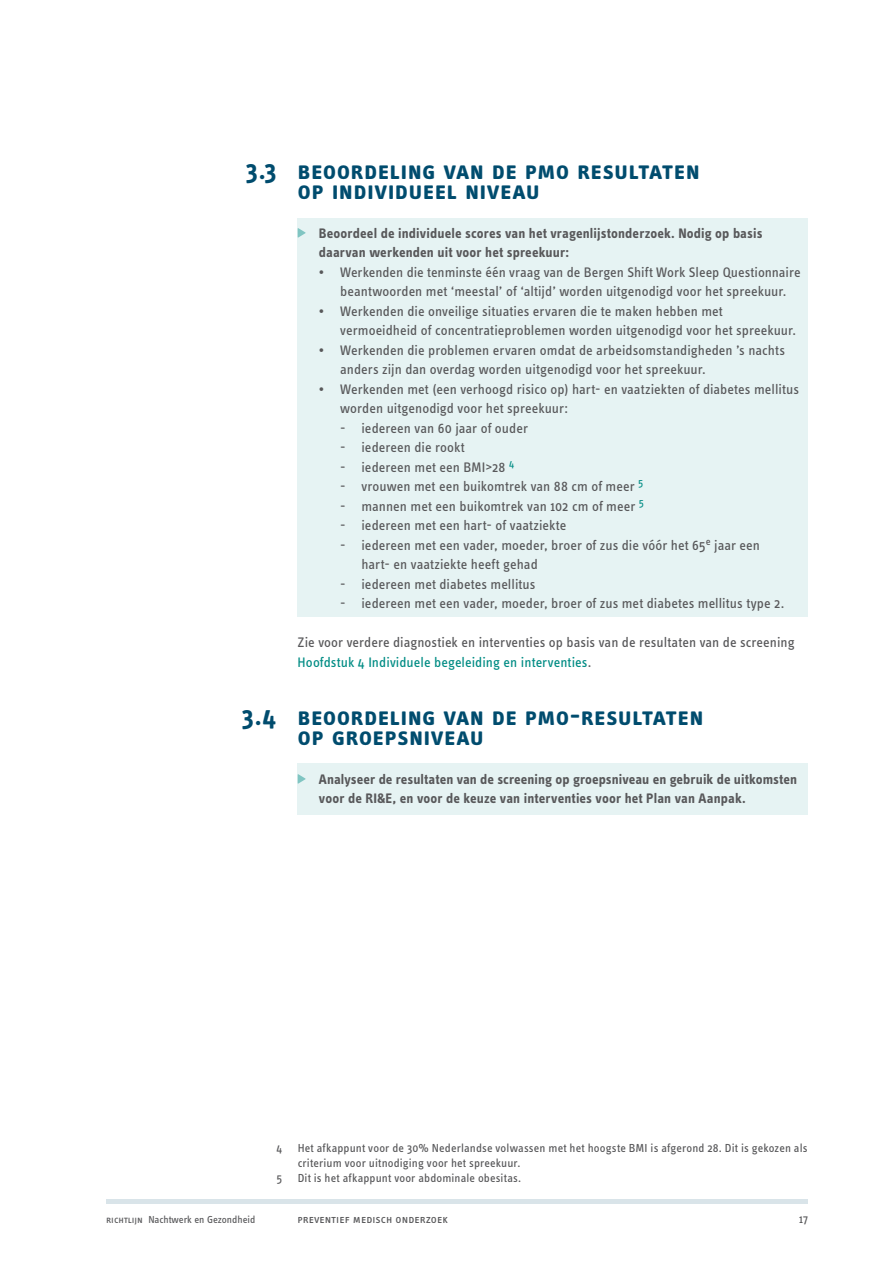
<style>
.page{position:relative;width:893px;height:1263px;background:#fff}
.page>*{position:absolute;margin:0;border:0;box-sizing:border-box;transform-origin:0 0}
.t1{font:27px/19.5px "Info Text Bold Caps";letter-spacing:.01em;color:#004c6e}
.t2{font:14.25px/19.5px "Info Text";letter-spacing:.005em;color:#58585a}
.t3{font:700 14.25px/19.5px "Info Text";letter-spacing:.01em;color:#58585a}
.t4{font:12px/15px "Info Text";letter-spacing:.01em;color:#58585a}
.t5{font:12px "Info Text Book Caps";letter-spacing:.01em;color:#58585a}
.t6{font:10.5px "Info Text";color:#58585a}
.s1{color:#008c84}
.s2{font-family:"Info Text Book Caps"}
</style>
<div class="page">
<hr style="left:106px;top:1199px;width:702px;height:4px;background:#d9e4e9">
<div style="left:298px;top:763px;width:510px;height:52px;background:#e6f3f3"></div>
<div style="left:298px;top:218px;width:510px;height:399px;background:#e6f3f3"></div>
<svg style="left:298px;top:228px;width:8px;height:10px"></svg>
<svg style="left:298px;top:774px;width:8px;height:10px"></svg>
<h1 class="t1" style="left:246px;top:160px;width:32px">3.3</h1>
<h1 class="t1" style="left:242px;top:706px;width:36px">3.4</h1>
<h1 class="t1" style="left:298px;top:160px;width:404px">beoordeling van de pmo resultaten op individueel niveau</h1>
<p class="t3" style="left:319px;top:223px;width:445px">Beoordeel de individuele scores van het vragenlijstonderzoek. Nodig op basis daarvan werkenden uit voor het spreekuur:</p>
<p class="t2" style="left:319px;top:262px;width:483px;text-align:center">• Werkenden die tenminste één vraag van de Bergen Shift Work Sleep Questionnaire beantwoorden met ‘meestal’ of ‘altijd’ worden uitgenodigd voor het spreekuur.</p>
<p class="t2" style="left:340px;top:301px;width:457px;text-indent:-21px">• Werkenden die onveilige situaties ervaren die te maken hebben met vermoeidheid of concentratieproblemen worden uitgenodigd voor het spreekuur.</p>
<p class="t2" style="left:340px;top:340px;width:446px;text-indent:-21px">• Werkenden die problemen ervaren omdat de arbeidsomstandigheden ’s nachts anders zijn dan overdag worden uitgenodigd voor het spreekuur.</p>
<p class="t2" style="left:340px;top:379px;width:460px;text-indent:-21px">• Werkenden met (een verhoogd risico op) hart- en vaatziekten of diabetes mellitus worden uitgenodigd voor het spreekuur:</p>
<p class="t2" style="left:340px;top:418px;width:189px">- iedereen van 60 jaar of ouder</p>
<p class="t2" style="left:340px;top:437px;width:126px">- iedereen die rookt</p>
<p class="t2" style="left:340px;top:457px;width:176px">- iedereen met een BMI&gt;28 <sup>4</sup></p>
<p class="t2" style="left:340px;top:477px;width:305px">- vrouwen met een buikomtrek van 88 cm of meer <sup>5</sup></p>
<p class="t2" style="left:340px;top:496px;width:305px">- mannen met een buikomtrek van 102 cm of meer <sup>5</sup></p>
<p class="t2" style="left:340px;top:516px;width:228px">- iedereen met een hart- of vaatziekte</p>
<p class="t2" style="left:361px;top:535px;width:400px;text-indent:-21px">- iedereen met een vader, moeder, broer of zus die vóór het 65<sup>e</sup> jaar een hart- en vaatziekte heeft gehad</p>
<p class="t2" style="left:340px;top:574px;width:197px">- iedereen met diabetes mellitus</p>
<p class="t2" style="left:340px;top:594px;width:446px">- iedereen met een vader, moeder, broer of zus met diabetes mellitus type 2.</p>
<p class="t2" style="left:298px;top:633px;width:499px">Zie voor verdere diagnostiek en interventies op basis van de resultaten van de screening<br><span class="s1">Hoofdstuk 4 Individuele begeleiding en interventies</span>.</p>
<h1 class="t1" style="left:298px;top:706px;width:407px">beoordeling van de pmo-resultaten op groepsniveau</h1>
<p class="t3" style="left:319px;top:769px;width:480px">Analyseer de resultaten van de screening op groepsniveau en gebruik de uitkomsten voor de RI&amp;E, en voor de keuze van interventies voor het Plan van Aanpak.</p>
<p class="t4" style="left:276px;top:1141px;width:7px">4</p>
<p class="t4" style="left:298px;top:1141px;width:511px">Het afkappunt voor de 30% Nederlandse volwassen met het hoogste BMI is afgerond 28. Dit is gekozen als criterium voor uitnodiging voor het spreekuur.</p>
<p class="t4" style="left:276px;top:1171px;width:7px">5</p>
<p class="t4" style="left:298px;top:1171px;width:225px">Dit is het afkappunt voor abdominale obesitas.</p>
<p class="t6" style="left:106px;top:1213px;width:151px"><span class="s2">richtlijn</span> Nachtwerk en Gezondheid</p>
<p class="t5" style="left:298px;top:1212px;width:152px">preventief medisch onderzoek</p>
<p class="t4" style="left:799px;top:1212px;width:10px">17</p>
</div>
